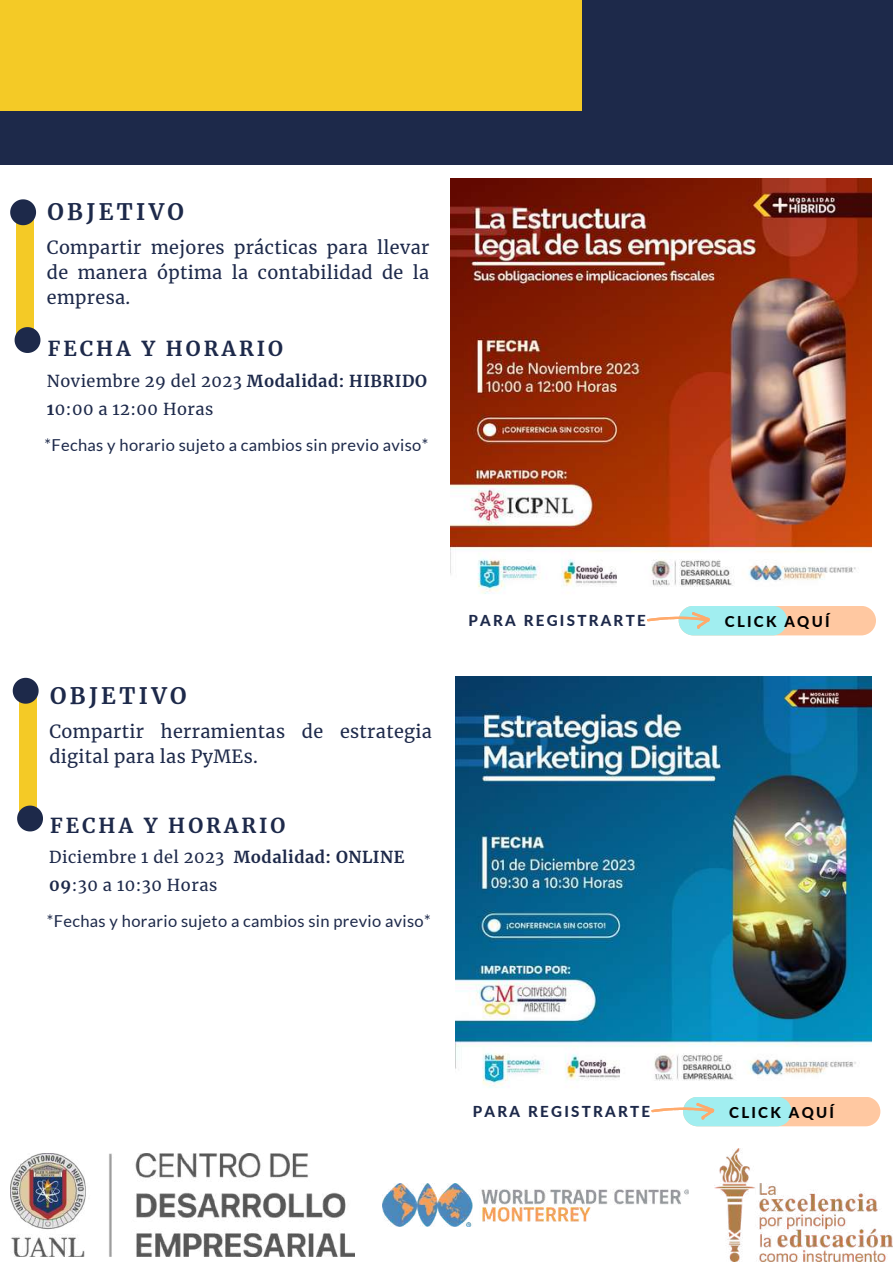
<style>
.page{position:relative;width:893px;height:1264px;background:#fff}
.page>*{position:absolute;margin:0;border:0;box-sizing:border-box;transform-origin:0 0}
.t1{font:700 22.5px "Merriweather";letter-spacing:.15em;color:#1d294a}
.t2{font:700 20.4px "Merriweather";letter-spacing:.15em;color:#1d294a}
.t3{font:18px/24.8px "Merriweather";letter-spacing:.02em;color:#1d294a;text-align:justify}
.t4{font:16.5px "Lato";letter-spacing:.02em;color:#1d294a}
.t5{font:16.35px/28px "Merriweather";letter-spacing:.03em;color:#1d294a}
.t6{font:800 15.15px "Lato";letter-spacing:.15em;color:#1d294a}
.t7{font:800 15px "Lato";letter-spacing:.15em;color:#000}
.s1{font-weight:700}
</style>
<div class="page">
<div style="left:0;top:0;width:892px;height:164px;background:#1d294a"></div>
<div style="left:0;top:0;width:581px;height:110px;background:#f4ca26"></div>
<img style="left:10px;top:1153px;width:344px;height:103px">
<img style="left:715px;top:1148px;width:177px;height:113px">
<img style="left:383px;top:1183px;width:305px;height:43px">
<div style="left:17px;top:209px;width:17px;height:127px;background:#f4ca26"></div>
<svg style="left:15px;top:327px;width:25px;height:26px"></svg>
<svg style="left:10px;top:199px;width:26px;height:26px"></svg>
<div style="left:678px;top:606px;width:197px;height:29px;background:#ffc8a1;border-radius:15px"></div>
<div style="left:678px;top:606px;width:109px;height:29px;background:#a1eef0;border-radius:15px"></div>
<svg style="left:647px;top:612px;width:62px;height:16px"></svg>
<img style="left:451px;top:178px;width:420px;height:416px">
<div style="left:19px;top:687px;width:17px;height:127px;background:#f4ca26"></div>
<svg style="left:17px;top:805px;width:26px;height:26px"></svg>
<svg style="left:13px;top:677px;width:26px;height:26px"></svg>
<div style="left:683px;top:1096px;width:197px;height:30px;background:#ffc8a1;border-radius:15px"></div>
<div style="left:683px;top:1096px;width:108px;height:30px;background:#a1eef0;border-radius:15px"></div>
<svg style="left:651px;top:1102px;width:63px;height:17px"></svg>
<img style="left:455px;top:676px;width:416px;height:412px">
<p class="t1" style="left:48px;top:197px;width:138px">OBJETIVO</p>
<p class="t3" style="left:47px;top:235px;width:384px">Compartir mejores prácticas para llevar de manera óptima la contabilidad de la empresa.</p>
<p class="t2" style="left:48px;top:336px;width:237px">FECHA Y HORARIO</p>
<p class="t5" style="left:47px;top:367px;width:381px">Noviembre 29 del 2023 <span class="s1">Modalidad: HIBRIDO<br>1</span>0:00 a 12:00 Horas</p>
<p class="t4" style="left:45px;top:434px;width:385px">*Fechas y horario sujeto a cambios sin previo aviso*</p>
<p class="t1" style="left:50px;top:681px;width:138px">OBJETIVO</p>
<p class="t3" style="left:49px;top:719px;width:384px">Compartir herramientas de estrategia digital para las PyMEs.</p>
<p class="t2" style="left:50px;top:812px;width:237px">FECHA Y HORARIO</p>
<p class="t5" style="left:49px;top:843px;width:357px">Diciembre 1 del 2023 <span class="s1">Modalidad: ONLINE<br>09</span>:30 a 10:30 Horas</p>
<p class="t4" style="left:47px;top:910px;width:385px">*Fechas y horario sujeto a cambios sin previo aviso*</p>
<p class="t6" style="left:468px;top:611px;width:179px">PARA REGISTRARTE</p>
<p class="t7" style="left:724px;top:612px;width:106px">CLICK AQUÍ</p>
<p class="t6" style="left:473px;top:1102px;width:179px">PARA REGISTRARTE</p>
<p class="t7" style="left:729px;top:1103px;width:106px">CLICK AQUÍ</p>
</div>
